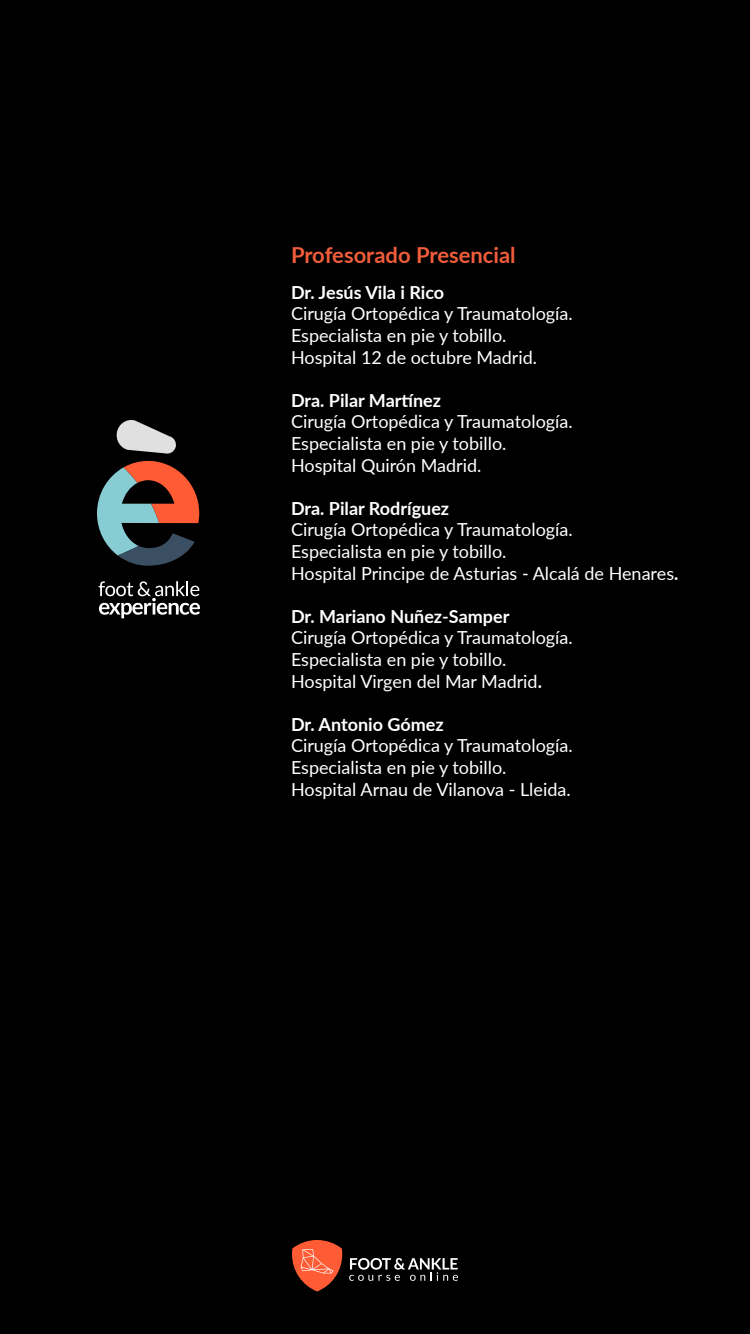
<style>
.page{position:relative;width:750px;height:1334px;background:#000}
.page>*{position:absolute;margin:0;border:0;box-sizing:border-box;transform-origin:0 0}
.t1{font:700 22px "Lato";color:#f15d3b}
.t2{font:18px/21.6px "Lato";color:#fff}
.t3{font:700 18px "Lato";color:#fff}
.s1{font-weight:700}
</style>
<div class="page">
<svg style="left:349px;top:1258px;width:109px;height:23px"></svg>
<svg style="left:292px;top:1240px;width:50px;height:51px"></svg>
<svg style="left:97px;top:461px;width:102px;height:105px"></svg>
<svg style="left:116px;top:420px;width:60px;height:34px"></svg>
<svg style="left:99px;top:581px;width:101px;height:37px"></svg>
<p class="t1" style="left:291px;top:239px;width:226px">Profesorado Presencial</p>
<p class="t3" style="left:291px;top:279px;width:155px">Dr. Jesús Vila i Rico</p>
<p class="t2" style="left:291px;top:302px;width:283px">Cirugía Ortopédica y Traumatología.<br>Especialista en pie y tobillo.<br>Hospital 12 de octubre Madrid.</p>
<p class="t3" style="left:291px;top:387px;width:152px">Dra. Pilar Martínez</p>
<p class="t2" style="left:291px;top:410px;width:283px">Cirugía Ortopédica y Traumatología.<br>Especialista en pie y tobillo.<br>Hospital Quirón Madrid.</p>
<p class="t3" style="left:291px;top:495px;width:160px">Dra. Pilar Rodríguez</p>
<p class="t2" style="left:291px;top:518px;width:389px">Cirugía Ortopédica y Traumatología.<br>Especialista en pie y tobillo.<br>Hospital Principe de Asturias - Alcalá de Henares<span class="s1">.</span></p>
<p class="t3" style="left:291px;top:603px;width:220px">Dr. Mariano Nuñez-Samper</p>
<p class="t2" style="left:291px;top:626px;width:283px">Cirugía Ortopédica y Traumatología.<br>Especialista en pie y tobillo.<br>Hospital Virgen del Mar Madrid<span class="s1">.</span></p>
<p class="t3" style="left:291px;top:711px;width:154px">Dr. Antonio Gómez</p>
<p class="t2" style="left:291px;top:734px;width:283px">Cirugía Ortopédica y Traumatología.<br>Especialista en pie y tobillo.<br>Hospital Arnau de Vilanova - Lleida.</p>
</div>
